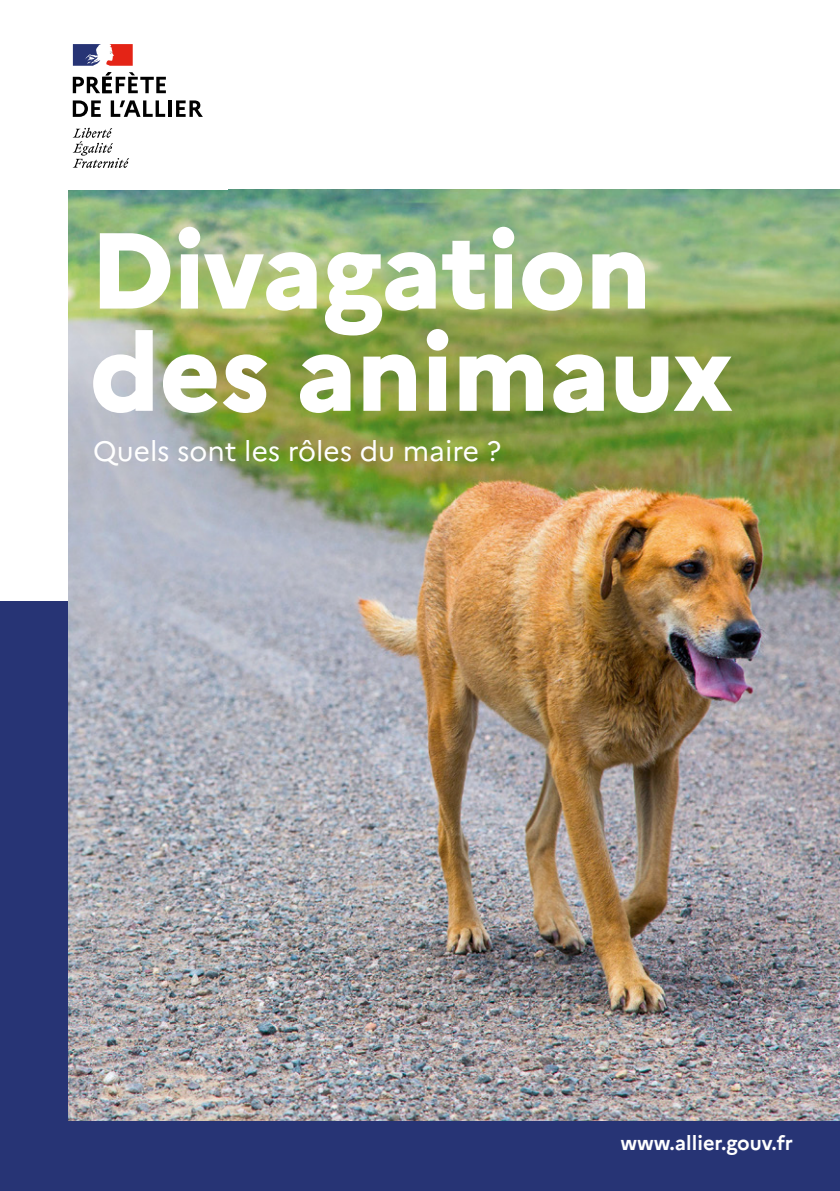
<style>
.page{position:relative;width:840px;height:1191px;background:#fff}
.page>*{position:absolute;margin:0;border:0;box-sizing:border-box;transform-origin:0 0}
.t1{font:800 107.6px/102.2px "Marianne";letter-spacing:-.005em;color:#fff}
.t2{font:28px "Marianne";color:#fff}
.t3{font:700 20px "Marianne";color:#fff}
</style>
<div class="page">
<div style="left:0;top:601px;width:839px;height:590px;background:#273475"></div>
<img style="left:68px;top:190px;width:771px;height:930px">
<svg style="left:73px;top:72px;width:93px;height:21px"></svg>
<svg style="left:73px;top:100px;width:28px;height:17px"></svg>
<svg style="left:111px;top:100px;width:54px;height:17px"></svg>
<hr style="left:168px;top:100px;width:3px;height:17px;background:#000">
<svg style="left:176px;top:100px;width:27px;height:17px"></svg>
<svg style="left:73px;top:128px;width:56px;height:40px"></svg>
<svg style="left:73px;top:44px;width:60px;height:22px"></svg>
<p class="t1" style="left:89px;top:219px;width:646px">Divagation des animaux</p>
<p class="t2" style="left:93px;top:433px;width:409px">Quels sont les rôles du maire ?</p>
<p class="t3" style="left:620px;top:1130px;width:174px">www.allier.gouv.fr</p>
</div>
